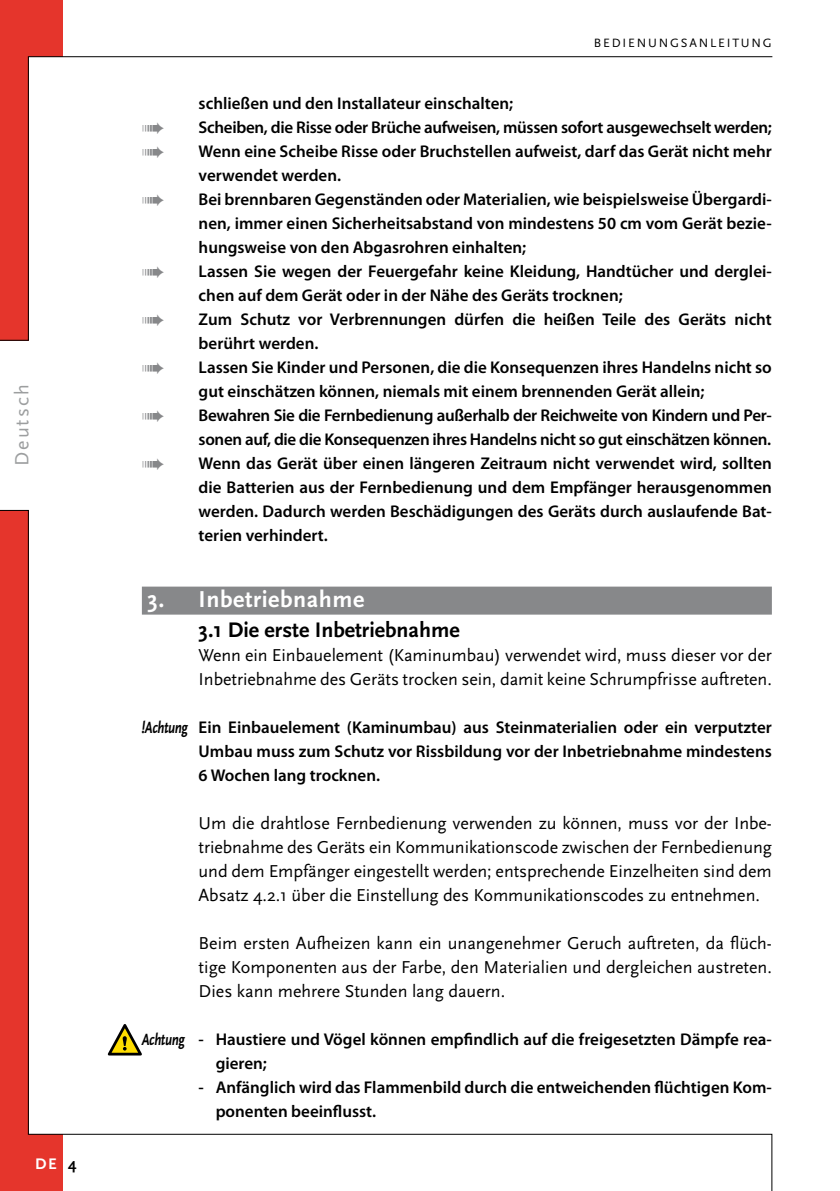
<style>
.page{position:relative;width:840px;height:1191px;background:#fff}
.page>*{position:absolute;margin:0;border:0;box-sizing:border-box;transform-origin:0 0}
.t1{font:700 24px "Scala Sans";letter-spacing:.025em;color:#fff}
.t2{font:700 22px "Scala Sans";color:#000}
.t3{font:20px "Scala Sans";letter-spacing:.105em;color:#9c9e9f}
.t4{font:18px/24px "Scala Sans";letter-spacing:-.005em;color:#000;text-align:justify}
.t5{font:600 17px/24px "Myriad Pro";color:#000}
.t6{font:600 17px/24px "Myriad Pro";letter-spacing:-.02em;color:#000}
.t7{font:700 16px "Scala Sans";color:#fff}
.t8{font:700 16px "Scala Sans";color:#000}
.t9{font:12.6px "Scala Sans";letter-spacing:.145em;color:#000}
.s1{font-family:"Scala Sans";font-weight:700;font-style:italic}
</style>
<div class="page">
<svg style="left:0;top:57px;width:29px;height:283px;background:#dc332a"></svg>
<svg style="left:0;top:510px;width:29px;height:624px;background:#dc332a"></svg>
<div style="left:142px;top:586px;width:629px;height:28px;background:#87888a"></div>
<svg style="left:108px;top:1024px;width:34px;height:31px"></svg>
<div style="left:0;top:1134px;width:62px;height:57px;background:#e5352c"></div>
<div style="left:0;top:0;width:62px;height:57px;background:#e5352c"></div>
<hr style="left:28px;top:56px;width:743px;height:1px;background:#000">
<svg style="left:28px;top:1133px;width:744px;height:58px"></svg>
<p class="t3" style="left:11px;top:466px;width:83px;rotate:-90deg">Deutsch</p>
<p class="t7" style="left:35px;top:1154px;width:23px">DE</p>
<p class="t8" style="left:68px;top:1154px;width:10px">4</p>
<p class="t9" style="left:593px;top:36px;width:179px">BEDIENUNGSANLEITUNG</p>
<p class="t5" style="left:198px;top:91px;width:316px">schließen und den Installateur einschalten;</p>
<p class="t6" style="left:198px;top:115px;width:574px">Scheiben, die Risse oder Brüche aufweisen, müssen sofort ausgewechselt werden;</p>
<p class="t5" style="left:198px;top:139px;width:574px">Wenn eine Scheibe Risse oder Bruchstellen aufweist, darf das Gerät nicht mehr verwendet werden.</p>
<p class="t5" style="left:198px;top:187px;width:574px;text-align:justify">Bei brennbaren Gegenständen oder Materialien, wie beispielsweise Übergardi&shy;nen, immer einen Sicherheitsabstand von mindestens 50 cm vom Gerät bezie&shy;hungsweise von den Abgasrohren einhalten;</p>
<p class="t5" style="left:198px;top:259px;width:574px">Lassen Sie wegen der Feuergefahr keine Kleidung, Handtücher und derglei&shy;chen auf dem Gerät oder in der Nähe des Geräts trocknen;</p>
<p class="t5" style="left:198px;top:307px;width:574px">Zum Schutz vor Verbrennungen dürfen die heißen Teile des Geräts nicht berührt werden.</p>
<p class="t5" style="left:198px;top:355px;width:574px">Lassen Sie Kinder und Personen, die die Konsequenzen ihres Handelns nicht so gut einschätzen können, niemals mit einem brennenden Gerät allein;</p>
<p class="t6" style="left:198px;top:403px;width:574px">Bewahren Sie die Fernbedienung außerhalb der Reichweite von Kindern und Per&shy;sonen auf, die die Konsequenzen ihres Handelns nicht so gut einschätzen können.</p>
<p class="t5" style="left:198px;top:451px;width:574px;text-align:justify">Wenn das Gerät über einen längeren Zeitraum nicht verwendet wird, sollten die Batterien aus der Fernbedienung und dem Empfänger herausgenommen werden. Dadurch werden Beschädigungen des Geräts durch auslaufende Bat&shy;terien verhindert.</p>
<h1 class="t1" style="left:147px;top:586px;width:218px">3. Inbetriebnahme</h1>
<p class="t2" style="left:198px;top:618px;width:262px">3.1 Die erste Inbetriebnahme</p>
<p class="t4" style="left:198px;top:644px;width:574px">Wenn ein Einbauelement (Kaminumbau) verwendet wird, muss dieser vor der<br>Inbetriebnahme des Geräts trocken sein, damit keine Schrumpfrisse auftreten.</p>
<p class="t5" style="left:198px;top:715px;width:574px;text-align:justify;text-indent:-57px"><span class="s1">!Achtung</span> Ein Einbauelement (Kaminumbau) aus Steinmaterialien oder ein verputzter Umbau muss zum Schutz vor Rissbildung vor der Inbetriebnahme mindestens 6 Wochen lang trocknen.</p>
<p class="t4" style="left:198px;top:812px;width:574px">Um die drahtlose Fernbedienung verwenden zu können, muss vor der Inbe&shy;triebnahme des Geräts ein Kommunikationscode zwischen der Fernbedienung und dem Empfänger eingestellt werden; entsprechende Einzelheiten sind dem Absatz 4.2.1 über die Einstellung des Kommunikationscodes zu entnehmen.</p>
<p class="t4" style="left:198px;top:932px;width:574px">Beim ersten Aufheizen kann ein unangenehmer Geruch auftreten, da flüch&shy;tige Komponenten aus der Farbe, den Materialien und dergleichen austreten.<br>Dies kann mehrere Stunden lang dauern.</p>
<p class="t5" style="left:215px;top:1027px;width:557px;text-indent:-74px"><span class="s1">Achtung</span> - Haustiere und Vögel können empfindlich auf die freigesetzten Dämpfe rea&shy;gieren;</p>
<p class="t5" style="left:215px;top:1075px;width:557px;text-indent:-17px">- Anfänglich wird das Flammenbild durch die entweichenden flüchtigen Kom&shy;ponenten beeinflusst.</p>
</div>
